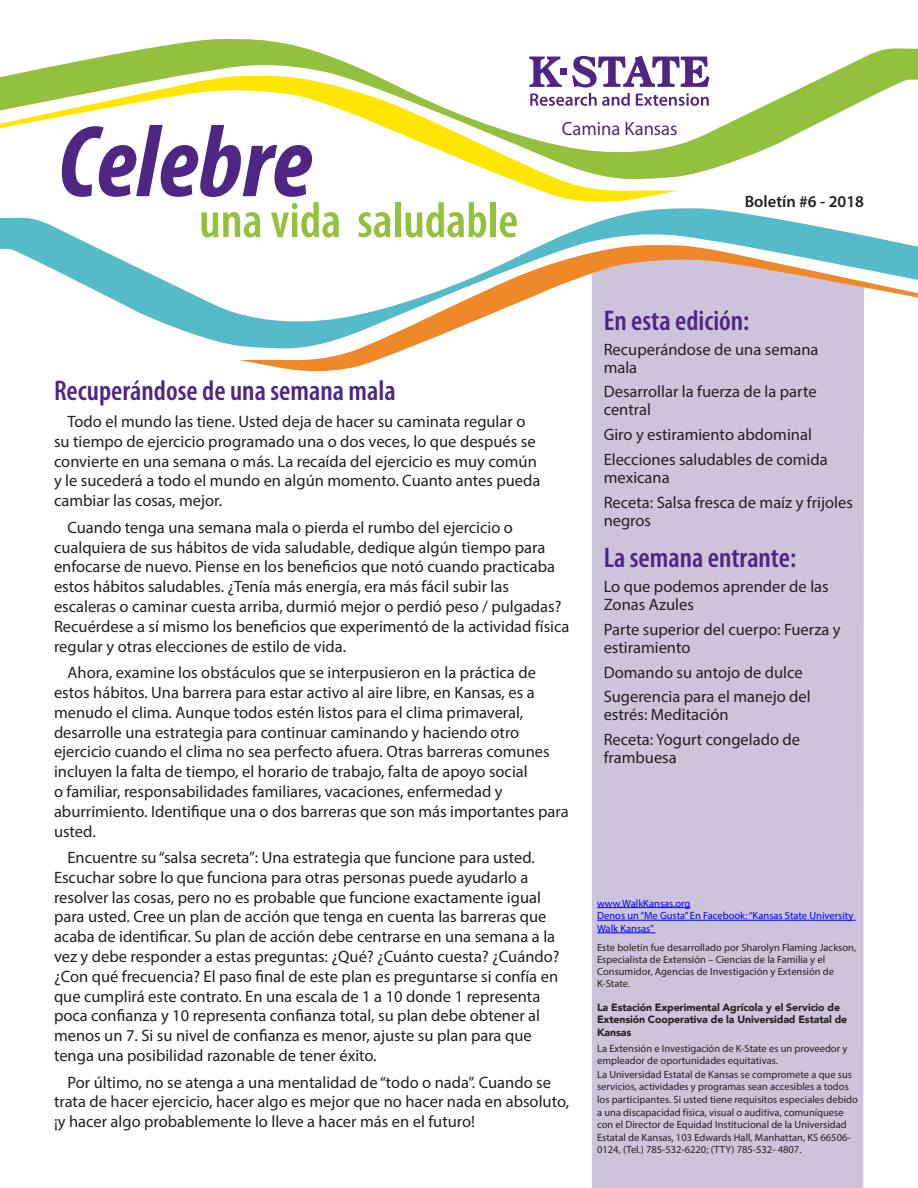
<style>
.page{position:relative;width:918px;height:1188px;background:#fff}
.page>*{position:absolute;margin:0;border:0;box-sizing:border-box;transform-origin:0 0}
.t1{font:italic 700 condensed 103.05px "Myriad Pro";color:#4f2683}
.t2{font:600 condensed 50.4px "Myriad Pro";color:#93c13e}
.t3{font:600 condensed 28.5px "Myriad Pro";color:#4f2683}
.t4{font:19.2px "Myriad Pro";color:#4f2683}
.t5{font:16.5px/19.8px "Myriad Pro";color:#231f20}
.t6{font:600 16.5px "Myriad Pro";color:#231f20}
.t7{font:10.5px/12.8px "Myriad Pro";color:#231f20}
.t8{font:900 10.5px/12.6px "Avenir";letter-spacing:-.01em;color:#231f20}
.t9{font:10.5px/12.6px "Myriad Pro";color:#00f}
</style>
<div class="page">
<div style="left:592px;top:377px;width:272px;height:811px;background:#cdc4db"></div>
<svg style="left:11px;top:39px;width:907px;height:138px"></svg>
<svg style="left:0;top:75px;width:678px;height:127px"></svg>
<svg style="left:0;top:208px;width:905px;height:138px"></svg>
<svg style="left:239px;top:244px;width:679px;height:133px"></svg>
<svg style="left:529px;top:56px;width:180px;height:50px"></svg>
<hr style="left:597px;top:907px;width:93px;height:1px;background:#00f">
<hr style="left:597px;top:920px;width:259px;height:1px;background:#00f">
<hr style="left:597px;top:933px;width:58px;height:1px;background:#00f">
<h1 class="t1" style="left:58px;top:98px;width:256px">Celebre</h1>
<h2 class="t2" style="left:199px;top:193px;width:320px">una vida saludable</h2>
<p class="t4" style="left:562px;top:117px;width:117px">Camina Kansas</p>
<p class="t6" style="left:745px;top:191px;width:121px">Boletín #6 - 2018</p>
<h3 class="t3" style="left:54px;top:375px;width:343px">Recuperándose de una semana mala</h3>
<p class="t5" style="left:54px;top:411px;width:488px;text-indent:13px">Todo el mundo las tiene. Usted deja de hacer su caminata regular o su tiempo de ejercicio programado una o dos veces, lo que después se convierte en una semana o más. La recaída del ejercicio es muy común y le sucederá a todo el mundo en algún momento. Cuanto antes pueda cambiar las cosas, mejor.</p>
<p class="t5" style="left:54px;top:517px;width:517px;text-indent:13px">Cuando tenga una semana mala o pierda el rumbo del ejercicio o cualquiera de sus hábitos de vida saludable, dedique algún tiempo para enfocarse de nuevo. Piense en los beneficios que notó cuando practicaba estos hábitos saludables. ¿Tenía más energía, era más fácil subir las escaleras o caminar cuesta arriba, durmió mejor o perdió peso / pulgadas?<br>Recuérdese a sí mismo los beneficios que experimentó de la actividad física regular y otras elecciones de estilo de vida.</p>
<p class="t5" style="left:54px;top:662px;width:516px;text-indent:13px">Ahora, examine los obstáculos que se interpusieron en la práctica de estos hábitos. Una barrera para estar activo al aire libre, en Kansas, es a menudo el clima. Aunque todos estén listos para el clima primaveral, desarrolle una estrategia para continuar caminando y haciendo otro ejercicio cuando el clima no sea perfecto afuera. Otras barreras comunes incluyen la falta de tiempo, el horario de trabajo, falta de apoyo social<br>o familiar, responsabilidades familiares, vacaciones, enfermedad y aburrimiento. Identifique una o dos barreras que son más importantes para usted.</p>
<p class="t5" style="left:54px;top:847px;width:507px;text-indent:13px">Encuentre su “salsa secreta”: Una estrategia que funcione para usted.<br>Escuchar sobre lo que funciona para otras personas puede ayudarlo a resolver las cosas, pero no es probable que funcione exactamente igual para usted. Cree un plan de acción que tenga en cuenta las barreras que acaba de identificar. Su plan de acción debe centrarse en una semana a la vez y debe responder a estas preguntas: ¿Qué? ¿Cuánto cuesta? ¿Cuándo? ¿Con qué frecuencia? El paso final de este plan es preguntarse si confía en que cumplirá este contrato. En una escala de 1 a 10 donde 1 representa poca confianza y 10 representa confianza total, su plan debe obtener al menos un 7. Si su nivel de confianza es menor, ajuste su plan para que tenga una posibilidad razonable de tener éxito.</p>
<p class="t5" style="left:54px;top:1072px;width:517px;text-indent:13px">Por último, no se atenga a una mentalidad de “todo o nada”. Cuando se trata de hacer ejercicio, hacer algo es mejor que no hacer nada en absoluto, ¡y hacer algo probablemente lo lleve a hacer más en el futuro!</p>
<h3 class="t3" style="left:604px;top:305px;width:147px">En esta edición:</h3>
<p class="t5" style="left:604px;top:340px;width:216px;line-height:18px">Recuperándose de una semana mala</p>
<p class="t5" style="left:604px;top:383px;width:214px;line-height:18px">Desarrollar la fuerza de la parte central</p>
<p class="t5" style="left:604px;top:422px;width:225px;line-height:24.8px">Giro y estiramiento abdominal<br>Elecciones saludables de comida</p>
<p class="t5" style="left:604px;top:465px;width:251px;line-height:24.8px">mexicana<br>Receta: Salsa fresca de maíz y frijoles</p>
<p class="t5" style="left:604px;top:510px;width:49px">negros</p>
<h3 class="t3" style="left:604px;top:542px;width:194px">La semana entrante:</h3>
<p class="t5" style="left:604px;top:577px;width:227px;line-height:18px">Lo que podemos aprender de las<br>Zonas Azules</p>
<p class="t5" style="left:604px;top:620px;width:238px;line-height:18px">Parte superior del cuerpo: Fuerza y estiramiento</p>
<p class="t5" style="left:604px;top:659px;width:209px;line-height:24.8px">Domando su antojo de dulce<br>Sugerencia para el manejo del</p>
<p class="t5" style="left:604px;top:702px;width:198px;line-height:24.8px">estrés: Meditación<br>Receta: Yogurt congelado de</p>
<p class="t5" style="left:604px;top:747px;width:75px">frambuesa</p>
<p class="t9" style="left:597px;top:897px;width:258px">www.WalkKansas.org<br>Denos un “Me Gusta” En Facebook: “Kansas State University<br>Walk Kansas”</p>
<p class="t7" style="left:597px;top:941px;width:261px;line-height:12px">Este boletín fue desarrollado por Sharolyn Flaming Jackson, Especialista de Extensión – Ciencias de la Familia y el Consumidor, Agencias de Investigación y Extensión de K-State.</p>
<p class="t8" style="left:597px;top:1001px;width:252px">La Estación Experimental Agrícola y el Servicio de<br>Extensión Cooperativa de la Universidad Estatal de<br>Kansas</p>
<p class="t7" style="left:597px;top:1042px;width:262px">La Extensión e Investigación de K-State es un proveedor y empleador de oportunidades equitativas.<br>La Universidad Estatal de Kansas se compromete a que sus servicios, actividades y programas sean accesibles a todos los participantes. Si usted tiene requisitos especiales debido a una discapacidad física, visual o auditiva, comuníquese con el Director de Equidad Institucional de la Universidad Estatal de Kansas, 103 Edwards Hall, Manhattan, KS 66506- 0124, (Tel.) 785-532-6220; (TTY) 785-532- 4807.</p>
</div>
